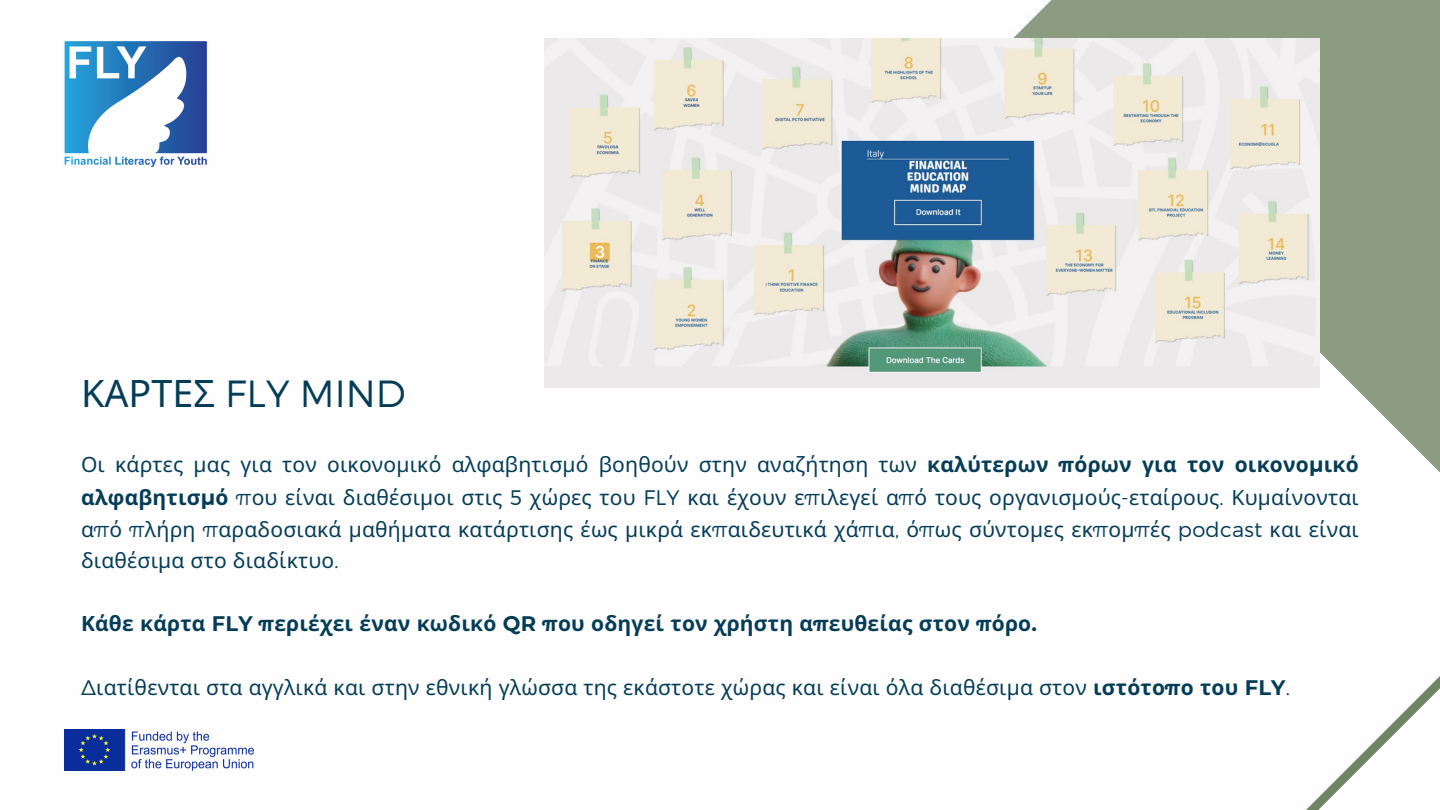
<style>
.page{position:relative;width:1440px;height:810px;background:#fff}
.page>*{position:absolute;margin:0;border:0;box-sizing:border-box;transform-origin:0 0}
.t1{font:300 37.8px "Montserrat";color:#053d57}
.t2{font:21px/32px "Noto Sans";letter-spacing:.01em;color:#053d57;text-align:justify}
.t3{font:700 21px "Noto Sans";letter-spacing:.01em;color:#053d57}
.s1{font-family:"Noto Sans";font-weight:400}
.s2{font-weight:700}
.s3{font-family:"Montserrat";font-weight:700}
.s4{font-family:"Montserrat";font-weight:300}
.s5{font-family:"Montserrat"}
</style>
<div class="page">
<svg style="left:1009px;top:0;width:431px;height:440px;fill:#8b9c83"></svg>
<svg style="left:1306px;top:440px;width:134px;height:370px"></svg>
<img style="left:64px;top:729px;width:190px;height:41px">
<img style="left:64px;top:41px;width:144px;height:126px">
<img style="left:545px;top:39px;width:775px;height:349px">
<p class="t1" style="left:81px;top:369px;width:326px"><span class="s1">ΚΑΡΤΕΣ</span> FLY MIND</p>
<p class="t2" style="left:81px;top:448px;width:1279px">Οι κάρτες μας για τον οικονομικό αλφαβητισμό βοηθούν στην αναζήτηση των <span class="s2">καλύτερων</span> <span class="s3">π</span><span class="s2">όρων για τον οικονο</span><span class="s3">μ</span><span class="s2">ικό αλφαβητισ</span><span class="s3">μ</span><span class="s2">ό</span> <span class="s4">π</span>ου είναι διαθέσιμοι στις <span class="s4">5</span> χώρες του <span class="s4">FLY</span> και έχουν ε<span class="s4">π</span>ιλεγεί α<span class="s4">π</span>ό τους οργανισμούς<span class="s4">-</span>εταίρους<span class="s4">.</span> Κυμαίνονται α<span class="s4">π</span>ό <span class="s4">π</span>λήρη <span class="s4">π</span>αραδοσιακά μαθήματα κατάρτισης έως μικρά εκ<span class="s4">π</span>αιδευτικά χά<span class="s4">π</span>ια<span class="s4">,</span> ό<span class="s4">π</span>ως σύντομες εκ<span class="s4">π</span>ομ<span class="s4">π</span>ές <span class="s4">podcast</span> και είναι διαθέσιμα στο διαδίκτυο<span class="s4">.</span></p>
<p class="t3" style="left:81px;top:609px;width:957px">Κάθε κάρτα <span class="s5">FLY π</span>εριέχει έναν κωδικό <span class="s5">QR π</span>ου οδηγεί τον χρήστη α<span class="s5">π</span>ευθείας στον <span class="s5">π</span>όρο<span class="s5">.</span></p>
<p class="t2" style="left:81px;top:671px;width:1210px"><span class="s4">Δ</span>ιατίθενται στα αγγλικά και στην εθνική γλώσσα της εκάστοτε χώρας και είναι όλα διαθέσιμα στον <span class="s2">ιστότο</span><span class="s3">π</span><span class="s2">ο του</span> <span class="s3">FLY</span><span class="s4">.</span></p>
</div>
